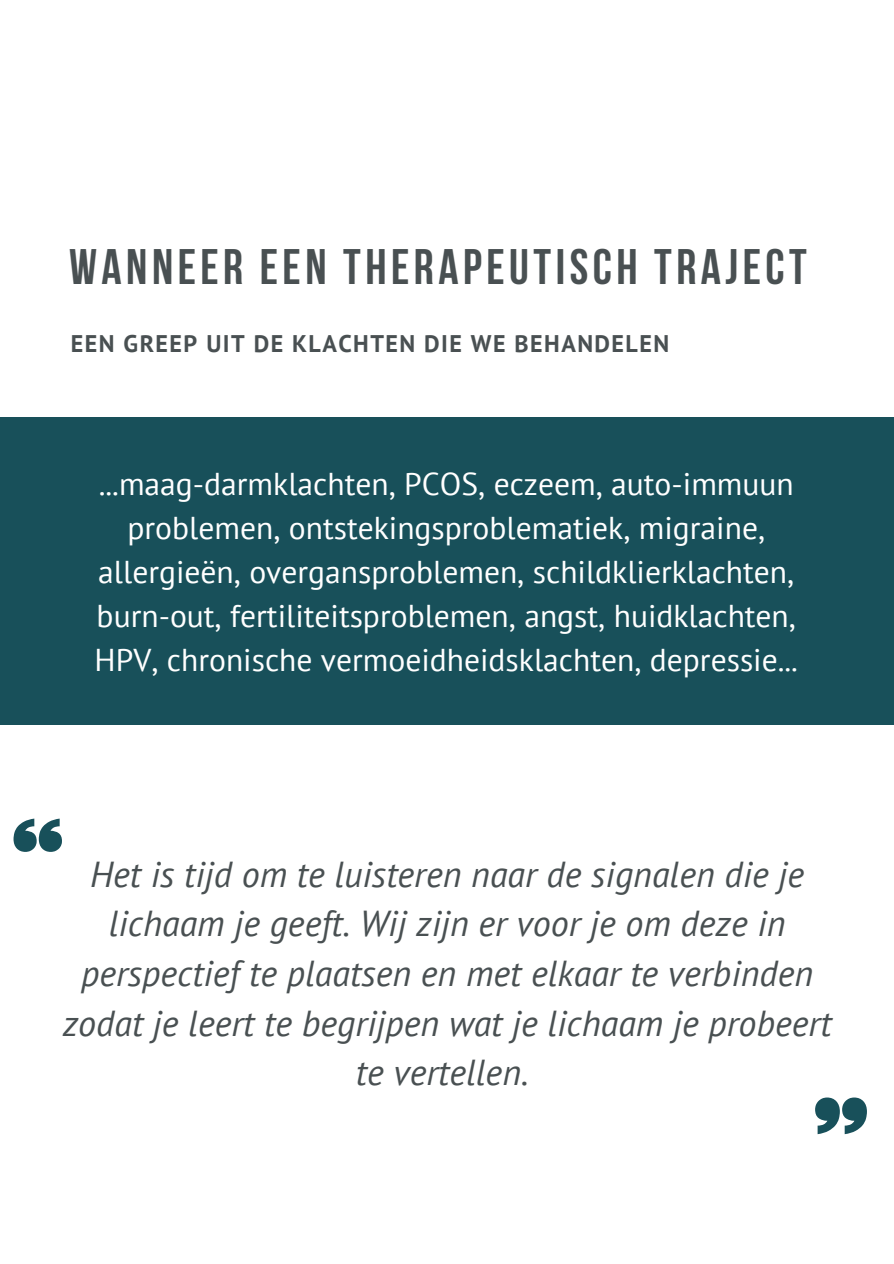
<style>
.page{position:relative;width:894px;height:1264px;background:#fff}
.page>*{position:absolute;margin:0;border:0;box-sizing:border-box;transform-origin:0 0}
.t1{font:700 49.65px "Bebas Neue";letter-spacing:.09em;color:#495052}
.t2{font:italic 36px/49.5px "PT Sans";color:#495052;text-align:center}
.t3{font:31.5px/44px "PT Sans";color:#fff;text-align:center}
.t4{font:700 24px "PT Sans";letter-spacing:.06em;color:#495052}
</style>
<div class="page">
<div style="left:0;top:418px;width:893px;height:306px;background:#18505a"></div>
<svg style="left:815px;top:1097px;width:51px;height:37px"></svg>
<svg style="left:14px;top:818px;width:48px;height:33px"></svg>
<p class="t1" style="left:69px;top:247px;width:739px">WANNEER EEN THERAPEUTISCH TRAJECT</p>
<p class="t4" style="left:71px;top:327px;width:599px">EEN GREEP UIT DE KLACHTEN DIE WE BEHANDELEN</p>
<p class="t3" style="left:95px;top:461px;width:704px">...maag-darmklachten, PCOS, eczeem, auto-immuun problemen, ontstekingsproblematiek, migraine, allergieën, overgansproblemen, schildklierklachten, burn-out, fertiliteitsproblemen, angst, huidklachten, HPV, chronische vermoeidheidsklachten, depressie...</p>
<p class="t2" style="left:63px;top:848px;width:770px">Het is tijd om te luisteren naar de signalen die je lichaam je geeft. Wij zijn er voor je om deze in perspectief te plaatsen en met elkaar te verbinden zodat je leert te begrijpen wat je lichaam je probeert te vertellen.</p>
</div>
